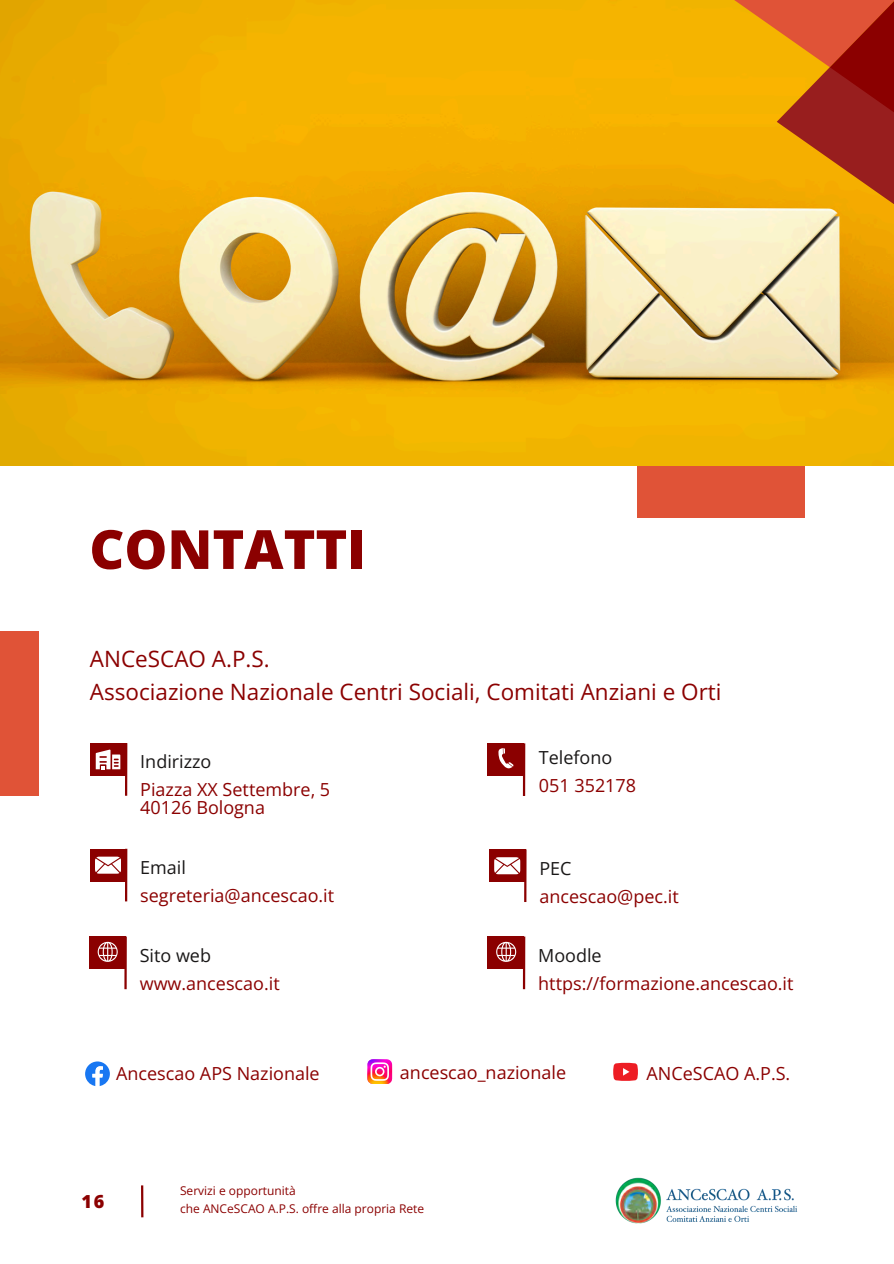
<style>
.page{position:relative;width:894px;height:1264px;background:#fff}
.page>*{position:absolute;margin:0;border:0;box-sizing:border-box;transform-origin:0 0}
.t1{font:800 54px "Open Sans";color:#8b0000}
.t2{font:22.5px/32.5px "Open Sans";color:#8b0000}
.t3{font:18px/18px "Open Sans";color:#8b0000}
.t4{font:18px "Open Sans";color:#191717}
.t5{font:800 18px "Open Sans";color:#8b0000}
.t6{font:12px/18px "Open Sans";color:#8b0000}
</style>
<div class="page">
<div style="left:637px;top:353px;width:167px;height:164px;background:#e05337"></div>
<div style="left:487px;top:743px;width:37px;height:32px;background:#8b0000"></div>
<svg style="left:498px;top:748px;width:15px;height:20px"></svg>
<hr style="left:522px;top:743px;width:3px;height:53px;background:#8b0000">
<div style="left:89px;top:936px;width:36px;height:33px;background:#8b0000"></div>
<hr style="left:124px;top:936px;width:3px;height:53px;background:#8b0000">
<svg style="left:98px;top:941px;width:20px;height:20px"></svg>
<div style="left:90px;top:743px;width:36px;height:32px;background:#8b0000"></div>
<hr style="left:125px;top:743px;width:2px;height:52px;background:#8b0000">
<svg style="left:96px;top:749px;width:24px;height:20px"></svg>
<img style="left:0;top:0;width:893px;height:465px">
<div style="left:0;top:631px;width:39px;height:165px;background:#e05337"></div>
<div style="left:90px;top:849px;width:36px;height:32px;background:#8b0000"></div>
<hr style="left:125px;top:848px;width:2px;height:53px;background:#8b0000">
<svg style="left:95px;top:856px;width:26px;height:17px"></svg>
<div style="left:489px;top:849px;width:36px;height:32px;background:#8b0000"></div>
<hr style="left:524px;top:849px;width:2px;height:53px;background:#8b0000">
<svg style="left:494px;top:857px;width:26px;height:17px"></svg>
<div style="left:487px;top:936px;width:37px;height:33px;background:#8b0000"></div>
<hr style="left:522px;top:936px;width:3px;height:53px;background:#8b0000">
<svg style="left:496px;top:941px;width:20px;height:20px"></svg>
<svg style="left:85px;top:1061px;width:25px;height:25px"></svg>
<svg style="left:367px;top:1059px;width:25px;height:24px"></svg>
<svg style="left:613px;top:1062px;width:24px;height:18px"></svg>
<hr style="left:141px;top:1185px;width:2px;height:32px;background:#8b0000">
<img style="left:615px;top:1177px;width:183px;height:47px">
<svg style="left:720px;top:0;width:173px;height:211px;background:#d27110"></svg>
<h1 class="t1" style="left:89px;top:511px;width:278px">CONTATTI</h1>
<p class="t2" style="left:90px;top:642px;width:633px">ANCeSCAO A.P.S.<br>Associazione Nazionale Centri Sociali, Comitati Anziani e Orti</p>
<p class="t4" style="left:140px;top:749px;width:73px">Indirizzo</p>
<p class="t3" style="left:140px;top:780px;width:191px">Piazza XX Settembre, 5<br>40126 Bologna</p>
<p class="t4" style="left:140px;top:854px;width:47px">Email</p>
<p class="t3" style="left:140px;top:886px;width:195px">segreteria@ancescao.it</p>
<p class="t4" style="left:140px;top:942px;width:73px">Sito web</p>
<p class="t3" style="left:140px;top:973px;width:141px">www.ancescao.it</p>
<p class="t4" style="left:538px;top:744px;width:75px">Telefono</p>
<p class="t3" style="left:538px;top:775px;width:99px">051 352178</p>
<p class="t4" style="left:539px;top:855px;width:34px">PEC</p>
<p class="t3" style="left:539px;top:886px;width:141px">ancescao@pec.it</p>
<p class="t4" style="left:538px;top:942px;width:65px">Moodle</p>
<p class="t3" style="left:538px;top:973px;width:257px">https://formazione.ancescao.it</p>
<p class="t3" style="left:116px;top:1064px;width:205px">Ancescao APS Nazionale</p>
<p class="t3" style="left:400px;top:1063px;width:168px">ancescao_nazionale</p>
<p class="t3" style="left:646px;top:1064px;width:145px">ANCeSCAO A.P.S.</p>
<p class="t5" style="left:81px;top:1189px;width:24px">16</p>
<p class="t6" style="left:180px;top:1180px;width:245px">Servizi e opportunità<br>che ANCeSCAO A.P.S. offre alla propria Rete</p>
</div>
